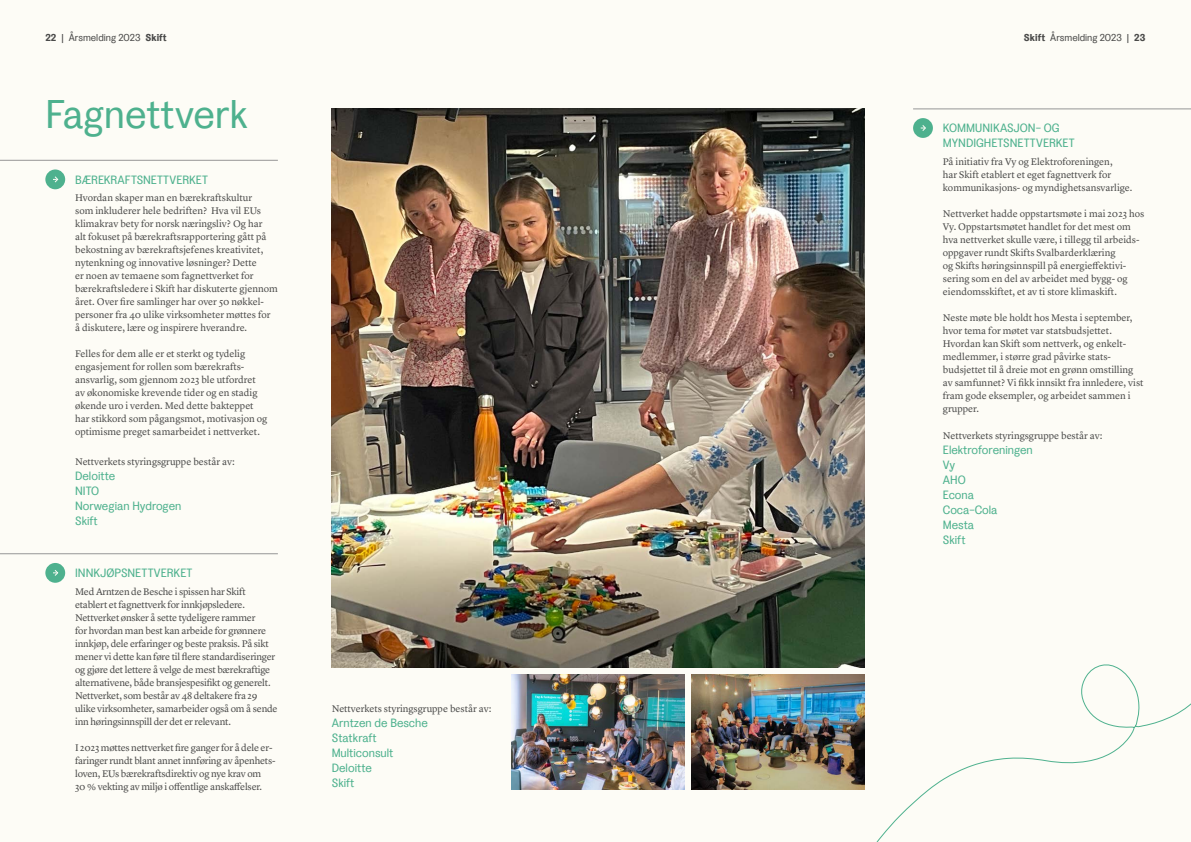
<style>
.page{position:relative;width:1191px;height:842px;background:#fff}
.page>*{position:absolute;margin:0;border:0;box-sizing:border-box;transform-origin:0 0}
.t1{font:40px "La Fabrique";color:#4eb18e}
.t2{font:12px/15px "La Fabrique";color:#4eb18e}
.t3{font:10px/13px "Lyon Text";letter-spacing:-.005em;color:#4a4a49}
.t4{font:10px "La Fabrique";color:#4a4a49}
.s1{font-weight:800}
</style>
<div class="page">
<div style="left:0;top:0;width:595px;height:842px;background:#fdfcf6"></div>
<div style="left:595px;top:0;width:596px;height:842px;background:#fdfcf6"></div>
<div style="left:45px;top:169px;width:20px;height:20px;background:#4eb18e;border-radius:50%"></div>
<svg style="left:53px;top:176px;width:5px;height:7px"></svg>
<hr style="left:0;top:160px;width:278px;height:1px;background:#969696">
<div style="left:45px;top:563px;width:20px;height:20px;background:#4eb18e;border-radius:50%"></div>
<svg style="left:53px;top:570px;width:5px;height:6px"></svg>
<hr style="left:0;top:553px;width:278px;height:1px;background:#969696">
<div style="left:913px;top:118px;width:20px;height:20px;background:#4eb18e;border-radius:50%"></div>
<svg style="left:920px;top:125px;width:6px;height:6px"></svg>
<hr style="left:913px;top:108px;width:278px;height:1px;background:#969696">
<img style="left:332px;top:108px;width:533px;height:559px">
<img style="left:512px;top:674px;width:173px;height:115px">
<img style="left:692px;top:674px;width:151px;height:115px">
<svg style="left:843px;top:664px;width:348px;height:178px"></svg>
<p class="t4" style="left:45px;top:31px;width:123px"><span class="s1">22</span> | Årsmelding 2023 <span class="s1">Skift</span></p>
<p class="t4" style="left:1024px;top:31px;width:123px"><span class="s1">Skift</span> Årsmelding 2023 | <span class="s1">23</span></p>
<h1 class="t1" style="left:45px;top:89px;width:204px">Fagnettverk</h1>
<p class="t2" style="left:75px;top:172px;width:134px">BÆREKRAFTSNETTVERKET</p>
<p class="t3" style="left:75px;top:190px;width:204px">Hvordan skaper man en bærekraftskultur<br>som inkluderer hele bedriften? Hva vil EUs klimakrav bety for norsk næringsliv? Og har<br>alt fokuset på bærekraftsrapportering gått på bekostning av bærekraftsjefenes kreativitet, nytenkning og innovative løsninger? Dette<br>er noen av temaene som fagnettverket for bærekraftsledere i Skift har diskuterte gjennom året. Over fire samlinger har over 50 nøkkel&shy;personer fra 40 ulike virksomheter møttes for å diskutere, lære og inspirere hverandre.</p>
<p class="t3" style="left:75px;top:346px;width:194px">Felles for dem alle er et sterkt og tydelig engasjement for rollen som bærekrafts&shy;ansvarlig, som gjennom 2023 ble utfordret av økonomiske krevende tider og en stadig økende uro i verden. Med dette bakteppet har stikkord som pågangsmot, motivasjon og optimisme preget samarbeidet i nettverket.</p>
<p class="t3" style="left:75px;top:454px;width:161px">Nettverkets styringsgruppe består av:</p>
<p class="t2" style="left:75px;top:468px;width:108px">Deloitte<br>NITO<br>Norwegian Hydrogen<br>Skift</p>
<p class="t2" style="left:75px;top:565px;width:119px">INNKJØPSNETTVERKET</p>
<p class="t3" style="left:75px;top:584px;width:204px">Med Arntzen de Besche i spissen har Skift etablert et fagnettverk for innkjøpsledere.<br>Nettverket ønsker å sette tydeligere rammer<br>for hvordan man best kan arbeide for grønnere innkjøp, dele erfaringer og beste praksis. På sikt mener vi dette kan føre til flere standardiseringer og gjøre det lettere å velge de mest bærekraftige alternativene, både bransjespesifikt og generelt.<br>Nettverket, som består av 48 deltakere fra 29 ulike virksomheter, samarbeider også om å sende inn høringsinnspill der det er relevant.</p>
<p class="t3" style="left:75px;top:740px;width:201px">I 2023 møttes nettverket fire ganger for å dele er&shy;faringer rundt blant annet innføring av åpenhets&shy;loven, EUs bærekraftsdirektiv og nye krav om<br>30 % vekting av miljø i offentlige anskaffelser.</p>
<p class="t3" style="left:332px;top:701px;width:161px">Nettverkets styringsgruppe består av:</p>
<p class="t2" style="left:332px;top:715px;width:98px">Arntzen de Besche<br>Statkraft<br>Multiconsult<br>Deloitte<br>Skift</p>
<p class="t2" style="left:943px;top:121px;width:133px">KOMMUNIKASJON- OG<br>MYNDIGHETSNETTVERKET</p>
<p class="t3" style="left:943px;top:154px;width:191px">På initiativ fra Vy og Elektroforeningen,<br>har Skift etablert et eget fagnettverk for kommunikasjons- og myndighetsansvarlige.</p>
<p class="t3" style="left:943px;top:206px;width:203px">Nettverket hadde oppstartsmøte i mai 2023 hos Vy. Oppstartsmøtet handlet for det mest om hva nettverket skulle være, i tillegg til arbeids&shy;oppgaver rundt Skifts Svalbarderklæring<br>og Skifts høringsinnspill på energieffektivi&shy;sering som en del av arbeidet med bygg- og eiendomsskiftet, et av ti store klimaskift.</p>
<p class="t3" style="left:943px;top:310px;width:202px">Neste møte ble holdt hos Mesta i september, hvor tema for møtet var statsbudsjettet.<br>Hvordan kan Skift som nettverk, og enkelt&shy;medlemmer, i større grad påvirke stats&shy;budsjettet til å dreie mot en grønn omstilling av samfunnet? Vi fikk innsikt fra innledere, vist fram gode eksempler, og arbeidet sammen i grupper.</p>
<p class="t3" style="left:943px;top:428px;width:161px">Nettverkets styringsgruppe består av:</p>
<p class="t2" style="left:943px;top:442px;width:91px">Elektroforeningen<br>Vy<br>AHO<br>Econa<br>Coca-Cola<br>Mesta<br>Skift</p>
</div>
